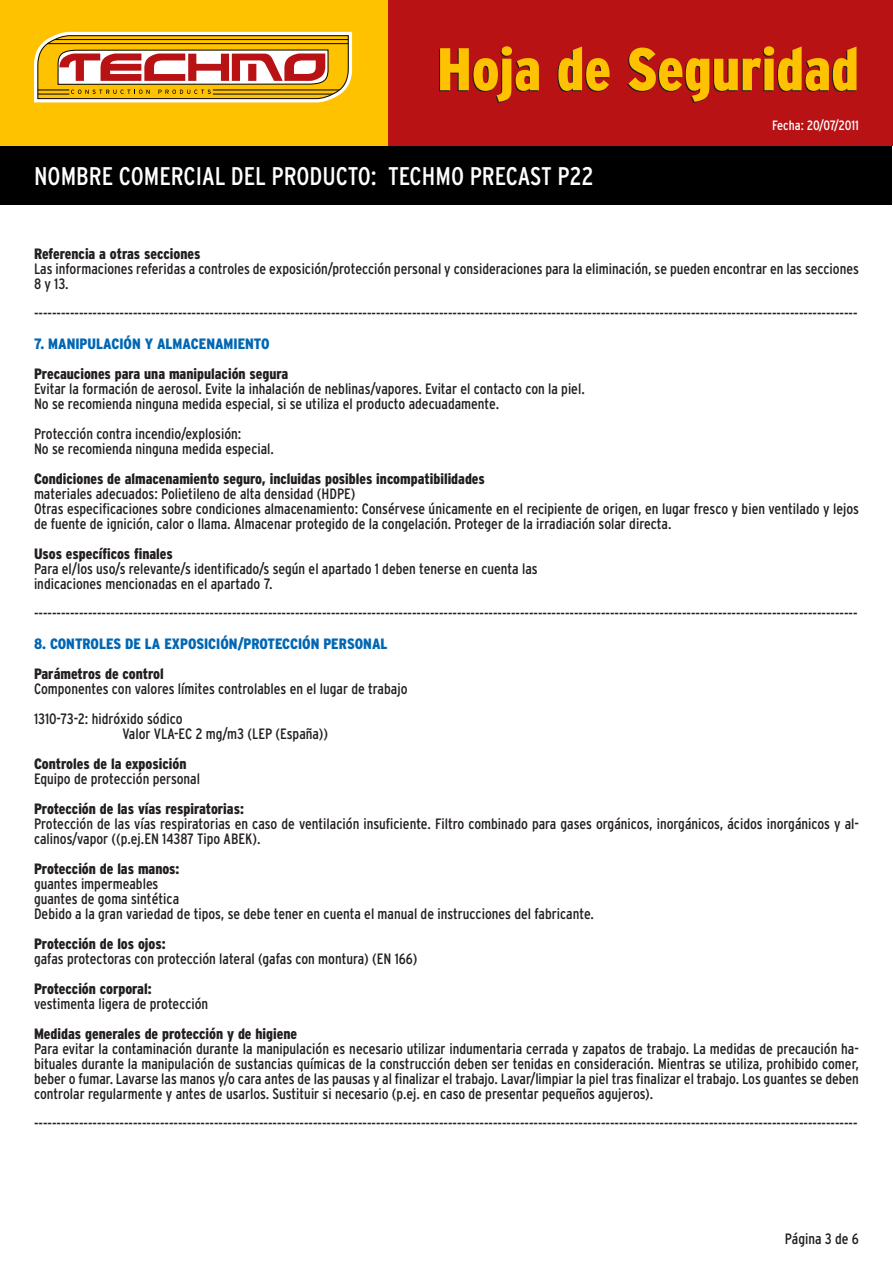
<style>
.page{position:relative;width:893px;height:1263px;background:#fff}
.page>*{position:absolute;margin:0;border:0;box-sizing:border-box;transform-origin:0 0}
.t1{font:900 condensed 60px "Interstate";color:#ffc200}
.t2{font:condensed 25.5px "Interstate";color:#fff}
.general{font:condensed 15px/15px "Interstate";color:#231f20}
.general-2{font:900 condensed 15px "Interstate";color:#231f20}
.ladillo_azul{font:900 condensed 15px "Interstate";color:#0166b3}
.t3{font:condensed 13.5px "Interstate";color:#fff}
</style>
<div class="page">
<div style="left:0;top:104px;width:892px;height:101px;background:#000"></div>
<div style="left:0;top:0;width:892px;height:145px;background:#ffc200"></div>
<div style="left:388px;top:0;width:504px;height:145px;background:#b81214"></div>
<svg style="left:34px;top:31px;width:319px;height:72px"></svg>
<h1 class="t1" style="left:437px;top:36px;width:423px">Hoja de Seguridad</h1>
<h2 class="t2" style="left:34px;top:162px;width:561px">NOMBRE COMERCIAL DEL PRODUCTO: TECHMO PRECAST P22</h2>
<p class="t3" style="left:772px;top:117px;width:88px">Fecha: 20/07/2011</p>
<p class="general-2" style="left:34px;top:245px;width:168px">Referencia a otras secciones</p>
<p class="general" style="left:34px;top:261px;width:826px">Las informaciones referidas a controles de exposición/protección personal y consideraciones para la eliminación, se pueden encontrar en las secciones<br>8 y 13.</p>
<p class="general" style="left:34px;top:306px;width:825px">---------------------------------------------------------------------------------------------------------------------------------------------------------------------------------------</p>
<p class="ladillo_azul" style="left:34px;top:335px;width:237px">7. MANIPULACIÓN Y ALMACENAMIENTO</p>
<p class="general-2" style="left:34px;top:365px;width:256px">Precauciones para una manipulación segura</p>
<p class="general" style="left:34px;top:381px;width:552px">Evitar la formación de aerosol. Evite la inhalación de neblinas/vapores. Evitar el contacto con la piel.</p>
<p class="general" style="left:34px;top:396px;width:467px">No se recomienda ninguna medida especial, si se utiliza el producto adecuadamente.</p>
<p class="general" style="left:34px;top:426px;width:209px">Protección contra incendio/explosión:</p>
<p class="general" style="left:34px;top:441px;width:242px">No se recomienda ninguna medida especial.</p>
<p class="general-2" style="left:34px;top:470px;width:452px">Condiciones de almacenamiento seguro, incluidas posibles incompatibilidades</p>
<p class="general" style="left:34px;top:486px;width:323px">materiales adecuados: Polietileno de alta densidad (HDPE)</p>
<p class="general" style="left:34px;top:501px;width:826px">Otras especificaciones sobre condiciones almacenamiento: Consérvese únicamente en el recipiente de origen, en lugar fresco y bien ventilado y lejos de fuente de ignición, calor o llama. Almacenar protegido de la congelación. Proteger de la irradiación solar directa.</p>
<p class="general-2" style="left:34px;top:545px;width:140px">Usos específicos finales</p>
<p class="general" style="left:34px;top:561px;width:505px">Para el/los uso/s relevante/s identificado/s según el apartado 1 deben tenerse en cuenta las</p>
<p class="general" style="left:34px;top:576px;width:240px">indicaciones mencionadas en el apartado 7.</p>
<p class="general" style="left:34px;top:606px;width:825px">---------------------------------------------------------------------------------------------------------------------------------------------------------------------------------------</p>
<p class="ladillo_azul" style="left:34px;top:635px;width:355px">8. CONTROLES DE LA EXPOSICIÓN/PROTECCIÓN PERSONAL</p>
<p class="general-2" style="left:34px;top:665px;width:131px">Parámetros de control</p>
<p class="general" style="left:34px;top:681px;width:375px">Componentes con valores límites controlables en el lugar de trabajo</p>
<p class="general" style="left:34px;top:711px;width:150px">1310-73-2: hidróxido sódico</p>
<p class="general" style="left:123px;top:726px;width:207px">Valor VLA-EC 2 mg/m3 (LEP (España))</p>
<p class="general-2" style="left:34px;top:755px;width:154px">Controles de la exposición</p>
<p class="general" style="left:34px;top:771px;width:168px">Equipo de protección personal</p>
<p class="general-2" style="left:34px;top:800px;width:211px">Protección de las vías respiratorias:</p>
<p class="general" style="left:34px;top:816px;width:826px">Protección de las vías respiratorias en caso de ventilación insuficiente. Filtro combinado para gases orgánicos, inorgánicos, ácidos inorgánicos y al&shy;calinos/vapor ((p.ej.EN 14387 Tipo ABEK).</p>
<p class="general-2" style="left:34px;top:860px;width:147px">Protección de las manos:</p>
<p class="general" style="left:34px;top:876px;width:126px">guantes impermeables</p>
<p class="general" style="left:34px;top:891px;width:147px">guantes de goma sintética</p>
<p class="general" style="left:34px;top:906px;width:562px">Debido a la gran variedad de tipos, se debe tener en cuenta el manual de instrucciones del fabricante.</p>
<p class="general-2" style="left:34px;top:935px;width:133px">Protección de los ojos:</p>
<p class="general" style="left:34px;top:951px;width:385px">gafas protectoras con protección lateral (gafas con montura) (EN 166)</p>
<p class="general-2" style="left:34px;top:980px;width:119px">Protección corporal:</p>
<p class="general" style="left:34px;top:996px;width:176px">vestimenta ligera de protección</p>
<p class="general-2" style="left:34px;top:1025px;width:265px">Medidas generales de protección y de higiene</p>
<p class="general" style="left:34px;top:1041px;width:826px;text-align:justify">Para evitar la contaminación durante la manipulación es necesario utilizar indumentaria cerrada y zapatos de trabajo. La medidas de precaución ha&shy;bituales durante la manipulación de sustancias químicas de la construcción deben ser tenidas en consideración. Mientras se utiliza, prohibido comer, beber o fumar. Lavarse las manos y/o cara antes de las pausas y al finalizar el trabajo. Lavar/limpiar la piel tras finalizar el trabajo. Los guantes se deben controlar regularmente y antes de usarlos. Sustituir si necesario (p.ej. en caso de presentar pequeños agujeros).</p>
<p class="general" style="left:34px;top:1116px;width:825px">---------------------------------------------------------------------------------------------------------------------------------------------------------------------------------------</p>
<p class="general" style="left:785px;top:1231px;width:76px">Página 3 de 6</p>
</div>
